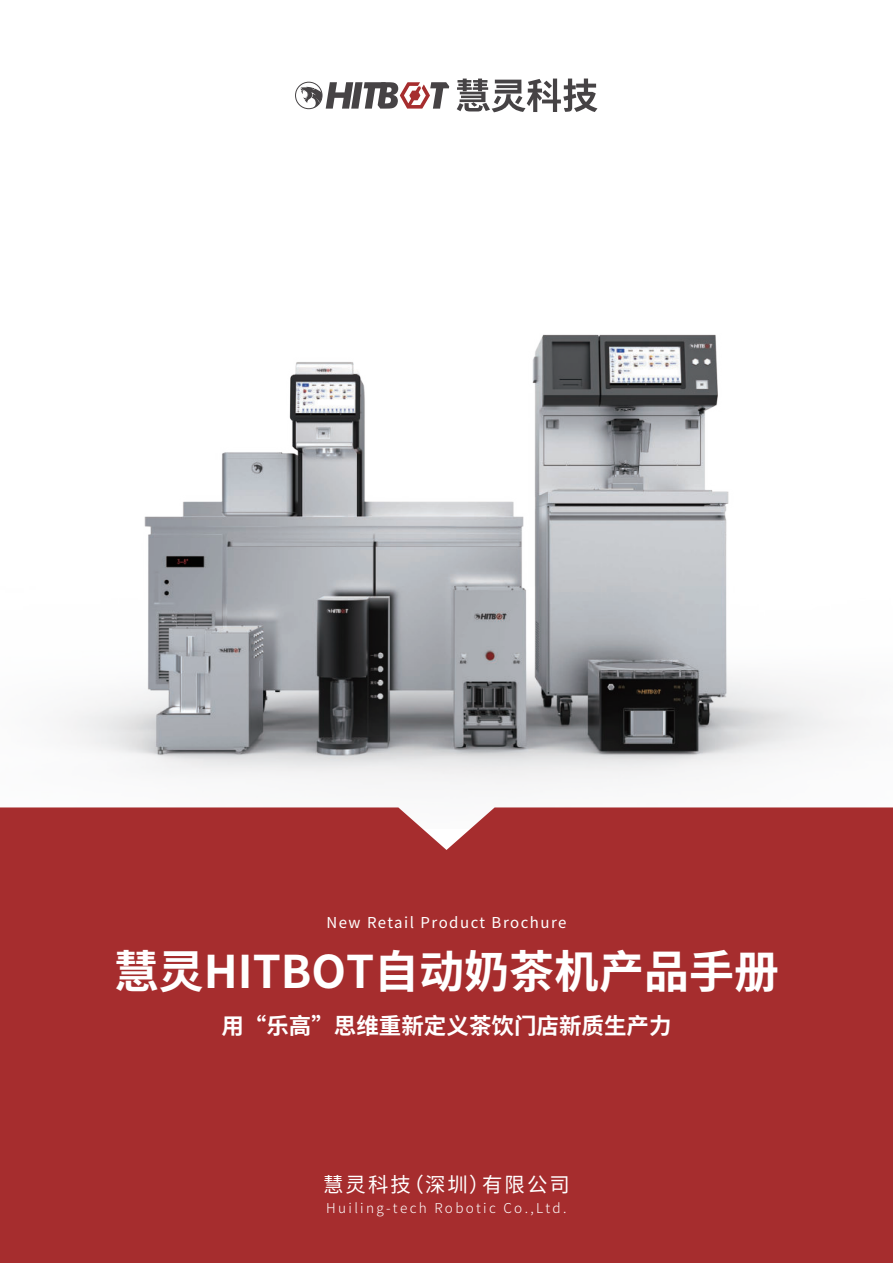
<style>
.page{position:relative;width:893px;height:1263px;background:#fff}
.page>*{position:absolute;margin:0;border:0;box-sizing:border-box;transform-origin:0 0}
.t1{font:700 45px "Source Han Sans CN";color:#fff}
.t2{font:700 22.5px "Source Han Sans CN";color:#fff}
.t3{font:20.4px "Source Han Sans CN";letter-spacing:.1em;color:#fff}
.t4{font:15px "Source Han Sans CN";letter-spacing:.1em;color:#fff}
.t5{font:300 13.65px "Source Han Sans CN";letter-spacing:.17em;color:#fff}
</style>
<div class="page">
<img style="left:59px;top:334px;width:789px;height:450px">
<div style="left:295px;top:82px;width:27px;height:27px;border:1px solid #464345;border-radius:50%"></div>
<svg style="left:300px;top:82px;width:149px;height:27px"></svg>
<svg style="left:457px;top:79px;width:140px;height:33px"></svg>
<div style="left:0;top:807px;width:893px;height:456px;background:#a62d2e"></div>
<p class="t4" style="left:326px;top:914px;width:242px">New Retail Product Brochure</p>
<h1 class="t1" style="left:114px;top:946px;width:667px">慧灵HITBOT自动奶茶机产品手册</h1>
<h2 class="t2" style="left:221px;top:1013px;width:451px">用“乐高”思维重新定义茶饮门店新质生产力</h2>
<h3 class="t3" style="left:323px;top:1173px;width:248px">慧灵科技（深圳）有限公司</h3>
<p class="t5" style="left:326px;top:1200px;width:242px">Huiling-tech Robotic Co.,Ltd.</p>
</div>
